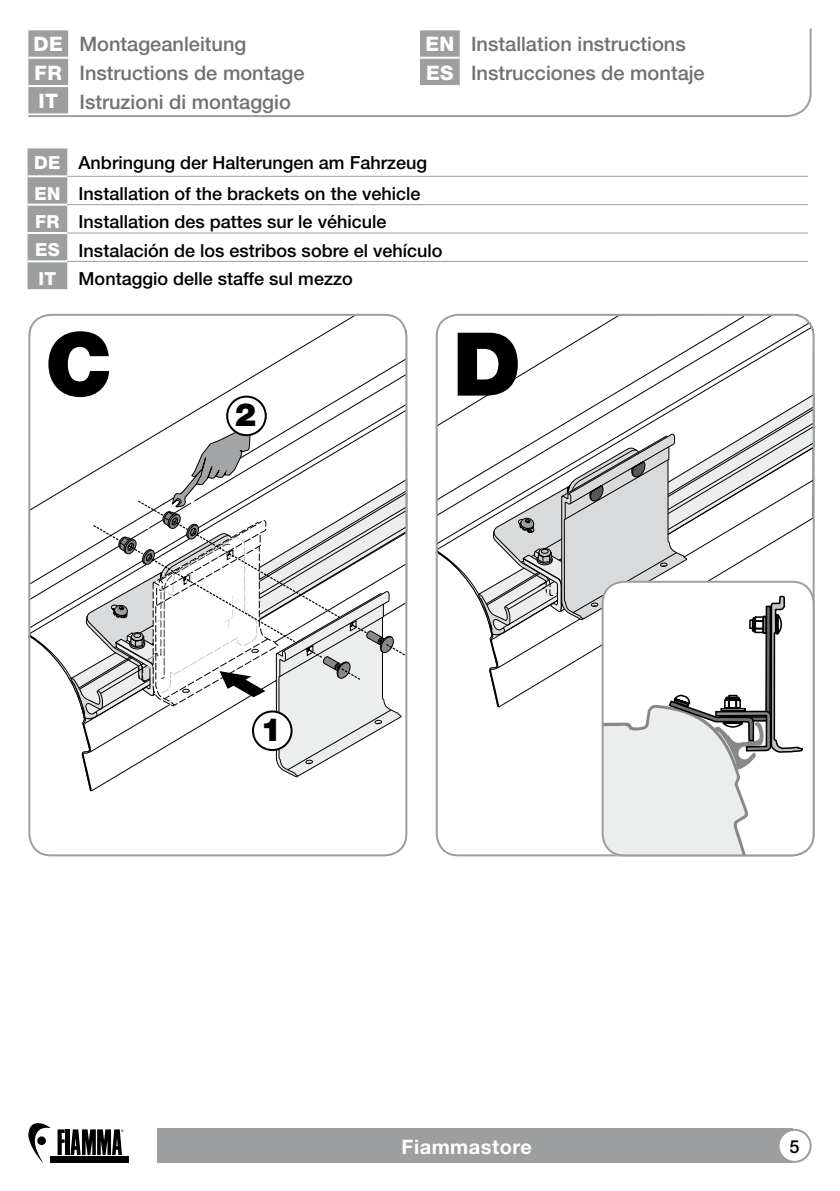
<style>
.page{position:relative;width:840px;height:1191px;background:#fff}
.page>*{position:absolute;margin:0;border:0;box-sizing:border-box;transform-origin:0 0}
.t1{font:900 88px "Helvetica Neue";color:#000}
.t2{font:900 32px "Helvetica Neue";color:#000}
.t3{font:500 20px/28.8px "Helvetica Neue";color:#707172}
.t4{font:700 20px "Helvetica Neue";letter-spacing:.025em;color:#fff}
.t5{font:500 18px/28.4px "Helvetica Neue";color:#000}
.s1{font-weight:800;color:#fff}
</style>
<div class="page">
<div style="left:157px;top:1128px;width:635px;height:34px;background:#9c9e9f"></div>
<div style="left:51px;top:1156px;width:78px;height:6px;background:#000"></div>
<svg style="left:58px;top:1129px;width:65px;height:26px"></svg>
<svg style="left:28px;top:1123px;width:22px;height:39px"></svg>
<div style="left:37px;top:1136px;width:9px;height:9px;background:#000;border-radius:50%"></div>
<div style="left:778px;top:1129px;width:32px;height:32px;background:#fff;border-radius:50%"></div>
<div style="left:777px;top:1128px;width:34px;height:34px;border:2px solid #9c9e9f;border-radius:50%"></div>
<svg style="left:28px;top:28px;width:784px;height:89px"></svg>
<svg style="left:29px;top:314px;width:377px;height:477px"></svg>
<div style="left:28px;top:314px;width:379px;height:542px;border:2px solid #9c9e9f;border-radius:22px"></div>
<svg style="left:438px;top:317px;width:306px;height:109px"></svg>
<svg style="left:486px;top:408px;width:325px;height:18px"></svg>
<svg style="left:507px;top:425px;width:304px;height:17px"></svg>
<svg style="left:435px;top:433px;width:367px;height:423px"></svg>
<div style="left:601px;top:581px;width:213px;height:275px;border:2px solid #9c9e9f;border-radius:22px"></div>
<div style="left:28px;top:148px;width:39px;height:141px;background:#9c9e9f"></div>
<hr style="left:28px;top:204px;width:39px;height:2px;background:#fff">
<hr style="left:28px;top:232px;width:39px;height:2px;background:#fff">
<hr style="left:28px;top:260px;width:39px;height:2px;background:#fff">
<hr style="left:28px;top:175px;width:39px;height:2px;background:#fff">
<hr style="left:67px;top:176px;width:734px;height:1px;background:#9c9e9f">
<hr style="left:67px;top:204px;width:734px;height:1px;background:#9c9e9f">
<hr style="left:67px;top:232px;width:734px;height:1px;background:#9c9e9f">
<hr style="left:67px;top:261px;width:734px;height:1px;background:#9c9e9f">
<div style="left:227px;top:396px;width:38px;height:39px;background:#fff;border-radius:50%"></div>
<div style="left:226px;top:395px;width:40px;height:41px;border:2px solid #000;border-radius:50%"></div>
<div style="left:253px;top:711px;width:38px;height:39px;background:#fff;border-radius:50%"></div>
<div style="left:252px;top:710px;width:40px;height:41px;border:2px solid #000;border-radius:50%"></div>
<p class="t3" style="left:33px;top:29px;width:272px"><span class="s1">DE</span> Montageanleitung<br><span class="s1">FR</span> Instructions de montage<br><span class="s1">IT</span> Istruzioni di montaggio</p>
<p class="t3" style="left:425px;top:29px;width:281px;line-height:29.4px"><span class="s1">EN</span> Installation instructions<br><span class="s1">ES</span> Instrucciones de montaje</p>
<p class="t5" style="left:34px;top:147px;width:394px;line-height:31px"><span class="s1">DE</span> Anbringung der Halterungen am Fahrzeug<br><span class="s1">EN</span> Installation of the brackets on the vehicle</p>
<p class="t5" style="left:35px;top:208px;width:409px"><span class="s1">FR</span> Installation des pattes sur le véhicule<br><span class="s1">ES</span> Instalación de los estribos sobre el vehículo<br><span class="s1">IT</span> Montaggio delle staffe sul mezzo</p>
<h1 class="t1" style="left:45px;top:312px;width:68px">C</h1>
<h2 class="t2" style="left:235px;top:396px;width:23px">2</h2>
<h1 class="t1" style="left:452px;top:312px;width:70px">D</h1>
<h2 class="t2" style="left:260px;top:710px;width:23px">1</h2>
<p class="t4" style="left:401px;top:1134px;width:132px">Fiammastore</p>
<p class="t5" style="left:789px;top:1132px;width:12px">5</p>
</div>
